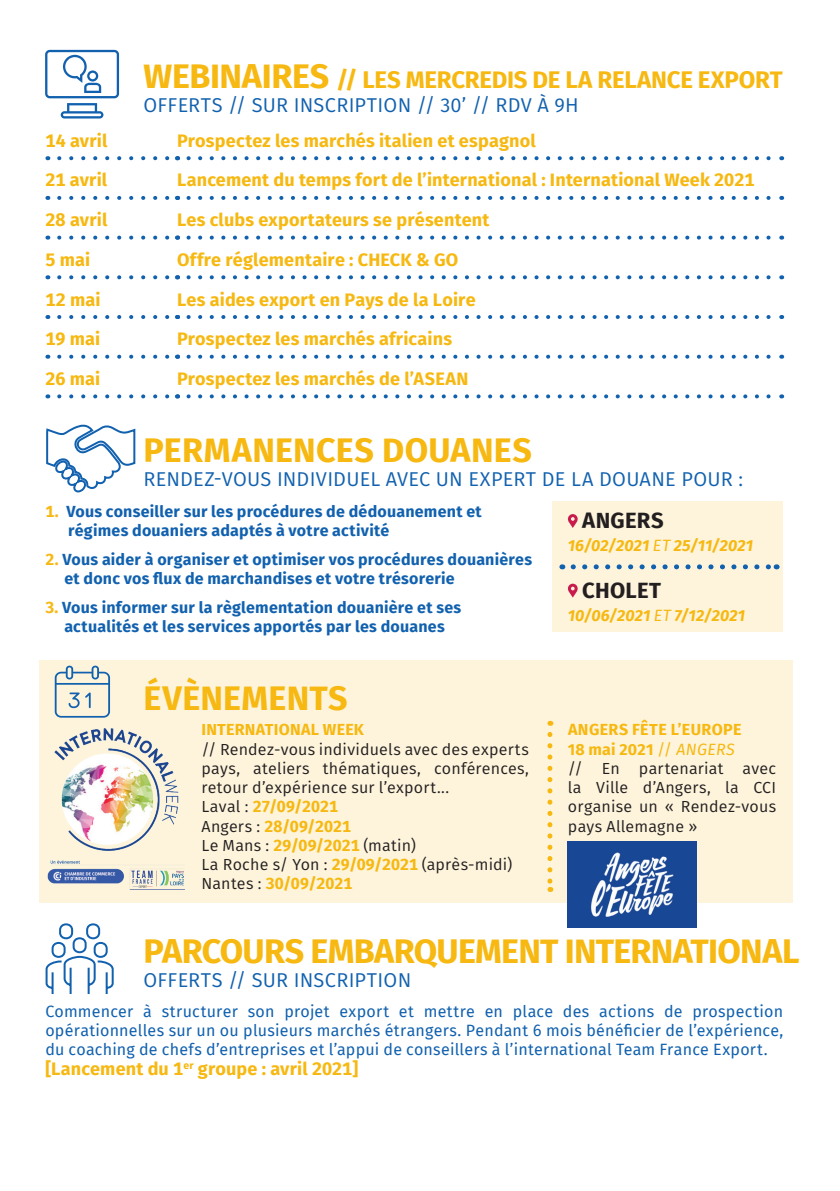
<style>
.page{position:relative;width:840px;height:1191px;background:#fff}
.page>*{position:absolute;margin:0;border:0;box-sizing:border-box;transform-origin:0 0}
.t1{font:700 34px "Fira Sans";letter-spacing:-.015em;color:#f6b811}
.t2{font:700 34px "Fira Sans";letter-spacing:.01em;color:#f6b811}
.t3{font:700 24px "Fira Sans";letter-spacing:-.01em;color:#f6b811}
.t4{font:700 22px "Fira Sans";letter-spacing:.01em;color:#231f20}
.t5{font:20px "Fira Sans";letter-spacing:.01em;color:#1161af}
.t6{font:700 18px "Fira Sans";letter-spacing:.01em;color:#f6b811}
.t7{font:16px/19.2px "Fira Sans";letter-spacing:.015em;color:#231f20}
.t8{font:700 16px/19.2px "Fira Sans";letter-spacing:.015em;color:#1161af}
.t9{font:16px/19.2px "Fira Sans";letter-spacing:.01em;color:#1161af;text-align:justify}
.t10{font:italic 700 16px "Fira Sans";letter-spacing:.01em;color:#f6b811}
.t11{font:700 16px "Fira Sans";letter-spacing:.015em;color:#f6b811}
.s1{font-size:34px}
.s2{color:#f6b811}
.s3{font-weight:400}
.s4{font-weight:700;color:#f6b811}
.s5{font-style:italic;color:#f6b811}
</style>
<div class="page">
<div style="left:39px;top:660px;width:753px;height:242px;background:#fdf4db"></div>
<div style="left:552px;top:502px;width:230px;height:130px;background:#fdf4db"></div>
<svg style="left:567px;top:583px;width:10px;height:14px"></svg>
<svg style="left:568px;top:514px;width:9px;height:14px"></svg>
<svg style="left:573px;top:564px;width:203px;height:5px"></svg>
<svg style="left:45px;top:50px;width:74px;height:68px"></svg>
<svg style="left:48px;top:156px;width:129px;height:4px"></svg>
<svg style="left:48px;top:196px;width:129px;height:4px"></svg>
<svg style="left:48px;top:236px;width:129px;height:4px"></svg>
<svg style="left:48px;top:275px;width:129px;height:4px"></svg>
<svg style="left:48px;top:315px;width:129px;height:4px"></svg>
<svg style="left:48px;top:355px;width:129px;height:4px"></svg>
<svg style="left:48px;top:394px;width:129px;height:4px"></svg>
<svg style="left:59px;top:156px;width:112px;height:4px"></svg>
<svg style="left:59px;top:196px;width:112px;height:4px"></svg>
<svg style="left:59px;top:236px;width:112px;height:4px"></svg>
<svg style="left:59px;top:275px;width:112px;height:4px"></svg>
<svg style="left:59px;top:315px;width:112px;height:4px"></svg>
<svg style="left:59px;top:355px;width:112px;height:4px"></svg>
<svg style="left:59px;top:394px;width:112px;height:4px"></svg>
<svg style="left:188px;top:156px;width:593px;height:4px"></svg>
<svg style="left:188px;top:196px;width:593px;height:4px"></svg>
<svg style="left:188px;top:236px;width:593px;height:4px"></svg>
<svg style="left:188px;top:275px;width:593px;height:4px"></svg>
<svg style="left:188px;top:315px;width:593px;height:4px"></svg>
<svg style="left:188px;top:355px;width:593px;height:4px"></svg>
<svg style="left:188px;top:394px;width:593px;height:4px"></svg>
<svg style="left:55px;top:665px;width:55px;height:52px"></svg>
<img style="left:47px;top:728px;width:137px;height:160px">
<svg style="left:547px;top:734px;width:5px;height:158px"></svg>
<img style="left:567px;top:842px;width:129px;height:86px">
<svg style="left:45px;top:923px;width:69px;height:71px"></svg>
<svg style="left:46px;top:424px;width:90px;height:69px"></svg>
<h2 class="t3" style="left:143px;top:59px;width:640px"><span class="s1">WEBINAIRES</span> // LES MERCREDIS DE LA RELANCE EXPORT</h2>
<p class="t5" style="left:143px;top:90px;width:436px">OFFERTS // SUR INSCRIPTION // 30’ // RDV À 9H</p>
<p class="t6" style="left:45px;top:125px;width:64px">14 avril</p>
<p class="t6" style="left:177px;top:125px;width:360px">Prospectez les marchés italien et espagnol</p>
<p class="t6" style="left:45px;top:165px;width:63px">21 avril</p>
<p class="t6" style="left:177px;top:165px;width:578px">Lancement du temps fort de l’international : International Week 2021</p>
<p class="t6" style="left:45px;top:205px;width:63px">28 avril</p>
<p class="t6" style="left:177px;top:205px;width:314px">Les clubs exportateurs se présentent</p>
<p class="t6" style="left:45px;top:244px;width:46px">5 mai</p>
<p class="t6" style="left:177px;top:244px;width:283px">Offre réglementaire : CHECK &amp; GO</p>
<p class="t6" style="left:45px;top:284px;width:57px">12 mai</p>
<p class="t6" style="left:177px;top:284px;width:300px">Les aides export en Pays de la Loire</p>
<p class="t6" style="left:45px;top:324px;width:56px">19 mai</p>
<p class="t6" style="left:177px;top:324px;width:276px">Prospectez les marchés africains</p>
<p class="t6" style="left:45px;top:363px;width:56px">26 mai</p>
<p class="t6" style="left:177px;top:363px;width:292px">Prospectez les marchés de l’ASEAN</p>
<h1 class="t2" style="left:143px;top:422px;width:389px">PERMANENCES DOUANES</h1>
<p class="t5" style="left:143px;top:464px;width:600px">RENDEZ-VOUS INDIVIDUEL AVEC UN EXPERT DE LA DOUANE POUR :</p>
<p class="t8" style="left:68px;top:500px;width:415px;text-indent:-23px"><span class="s2">1.</span> Vous conseiller sur les procédures de dédouanement et régimes douaniers adaptés à votre activité</p>
<p class="t8" style="left:64px;top:548px;width:469px;text-indent:-19px"><span class="s2">2.</span> Vous aider à organiser et optimiser vos procédures douanières et donc vos flux de marchandises et votre trésorerie</p>
<p class="t8" style="left:45px;top:596px;width:417px;text-align:center"><span class="s2">3.</span> Vous informer sur la règlementation douanière et ses actualités et les services apportés par les douanes</p>
<h3 class="t4" style="left:582px;top:502px;width:83px">ANGERS</h3>
<p class="t10" style="left:567px;top:532px;width:186px">16/02/2021 <span class="s3">ET</span> 25/11/2021</p>
<h3 class="t4" style="left:582px;top:571px;width:80px">CHOLET</h3>
<p class="t10" style="left:567px;top:602px;width:178px">10/06/2021 <span class="s3">ET</span> 7/12/2021</p>
<h1 class="t2" style="left:143px;top:669px;width:205px">ÉVÈNEMENTS</h1>
<p class="t11" style="left:201px;top:716px;width:164px">INTERNATIONAL WEEK</p>
<p class="t7" style="left:201px;top:739px;width:329px">// Rendez-vous individuels avec des experts pays, ateliers thématiques, conférences, retour d’expérience sur l’export...<br>Laval : <span class="s4">27/09/2021<br></span>Angers : <span class="s4">28/09/2021<br></span>Le Mans : <span class="s4">29/09/2021</span> (matin)<br>La Roche s/ Yon : <span class="s4">29/09/2021</span> (après-midi)<br>Nantes : <span class="s4">30/09/2021</span></p>
<p class="t7" style="left:567px;top:720px;width:210px"><span class="s4">ANGERS FÊTE L’EUROPE<br>18 mai 2021</span> <span class="s2">//</span> <span class="s5">ANGERS<br></span>// En partenariat avec la Ville d’Angers, la CCI organise un « Rendez-vous pays Allemagne »</p>
<h1 class="t1" style="left:143px;top:922px;width:657px">PARCOURS EMBARQUEMENT INTERNATIONAL</h1>
<p class="t5" style="left:143px;top:964px;width:269px">OFFERTS // SUR INSCRIPTION</p>
<p class="t9" style="left:45px;top:1001px;width:739px">Commencer à structurer son projet export et mettre en place des actions de prospection opérationnelles sur un ou plusieurs marchés étrangers. Pendant 6 mois bénéficier de l’expérience, du coaching de chefs d’entreprises et l’appui de conseillers à l’international Team France Export.</p>
<p class="t6" style="left:45px;top:1053px;width:314px">[Lancement du 1<sup>er</sup> groupe : avril 2021]</p>
</div>
